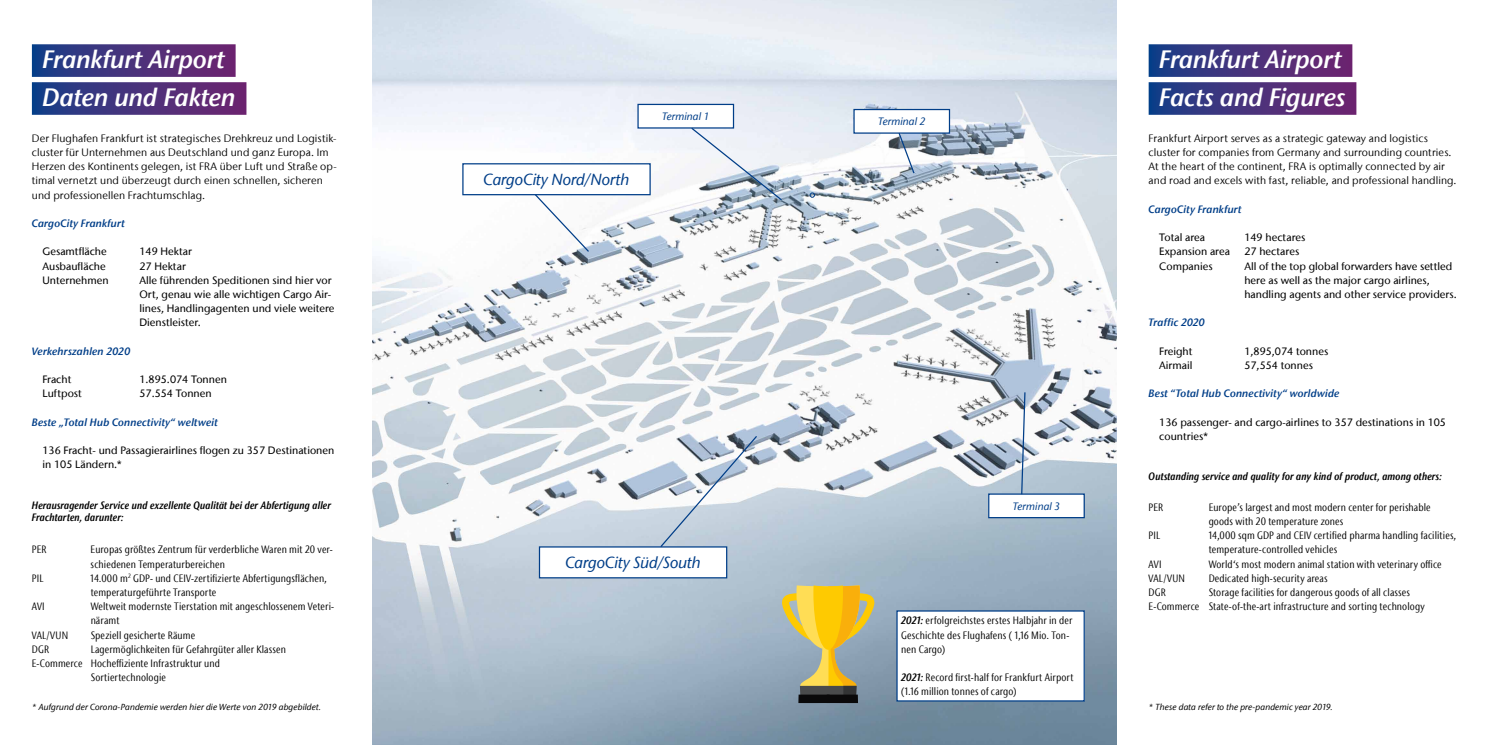
<style>
.page{position:relative;width:1489px;height:745px;background:#fff}
.page>*{position:absolute;margin:0;border:0;box-sizing:border-box;transform-origin:0 0}
.t1{font:italic 600 25px/37.9px "Stone Sans Fraport II";letter-spacing:-.005em;color:#fff}
.t2{font:italic 500 16px "Stone Sans Fraport II";letter-spacing:-.005em;color:#013e88}
.t3{font:condensed 10.62px/14.1px "Stone Sans Fraport II";letter-spacing:.01em;color:#000}
.t4{font:500 10.62px/14.1px "Stone Sans Fraport II";color:#000}
.t5{font:10.62px/14.1px "Stone Sans Fraport II";letter-spacing:.01em;color:#000}
.t6{font:italic 600 condensed 10.62px/12.1px "Stone Sans Fraport II";letter-spacing:.005em;color:#000}
.t7{font:italic 600 10.62px "Stone Sans Fraport II";letter-spacing:.01em;color:#013e88}
.t8{font:italic 500 10.62px "Stone Sans Fraport II";letter-spacing:.005em;color:#013e88}
.t9{font:italic 500 8.75px "Stone Sans Fraport II";letter-spacing:.01em;color:#000}
.s1{font-weight:600;font-style:italic}
</style>
<div class="page">
<img style="left:372px;top:0;width:744px;height:744px">
<svg style="left:809px;top:192px;width:5px;height:5px"></svg>
<div style="left:1098px;top:160px;width:18px;height:34px;background:#d4dee6"></div>
<svg style="left:776px;top:585px;width:103px;height:117px;background:#b5ab6c"></svg>
<div style="left:463px;top:164px;width:187px;height:30px;background:#fff"></div>
<div style="left:462px;top:163px;width:188px;height:32px;border:1px solid #013e88"></div>
<div style="left:539px;top:546px;width:187px;height:31px;background:#fff"></div>
<div style="left:539px;top:546px;width:188px;height:32px;border:1px solid #013e88"></div>
<div style="left:638px;top:104px;width:95px;height:24px;background:#fff"></div>
<div style="left:637px;top:104px;width:97px;height:24px;border:1px solid #013e88"></div>
<div style="left:854px;top:109px;width:95px;height:24px;background:#fff"></div>
<div style="left:853px;top:109px;width:97px;height:25px;border:1px solid #013e88"></div>
<div style="left:988px;top:494px;width:96px;height:23px;background:#fff"></div>
<div style="left:988px;top:493px;width:96px;height:25px;border:1px solid #013e88"></div>
<svg style="left:533px;top:193px;width:57px;height:60px"></svg>
<svg style="left:1020px;top:391px;width:6px;height:104px"></svg>
<svg style="left:897px;top:132px;width:18px;height:43px"></svg>
<svg style="left:690px;top:126px;width:93px;height:75px"></svg>
<svg style="left:659px;top:434px;width:99px;height:114px"></svg>
<div style="left:32px;top:44px;width:204px;height:33px;background:linear-gradient(to right,#1a3f88,#73256f)"></div>
<div style="left:32px;top:82px;width:214px;height:33px;background:linear-gradient(to right,#1a3f88,#72256f)"></div>
<div style="left:1148px;top:44px;width:204px;height:33px;background:linear-gradient(to right,#193f88,#72256f)"></div>
<div style="left:1148px;top:82px;width:208px;height:33px;background:linear-gradient(to right,#193f88,#72256f)"></div>
<div style="left:897px;top:610px;width:187px;height:90px;background:#fff"></div>
<div style="left:896px;top:610px;width:188px;height:91px;border:1px solid #013e88"></div>
<h1 class="t1" style="left:43px;top:40px;width:195px">Frankfurt Airport<br>Daten und Fakten</h1>
<p class="t5" style="left:32px;top:131px;width:306px">Der Flughafen Frankfurt ist strategisches Drehkreuz und Logistik&shy;cluster für Unternehmen aus Deutschland und ganz Europa. Im Herzen des Kontinents gelegen, ist FRA über Luft und Straße op&shy;timal vernetzt und überzeugt durch einen schnellen, sicheren und professionellen Frachtumschlag.</p>
<p class="t7" style="left:32px;top:216px;width:94px">CargoCity Frankfurt</p>
<p class="t4" style="left:43px;top:244px;width:66px">Gesamtfläche</p>
<p class="t4" style="left:139px;top:244px;width:54px">149 Hektar</p>
<p class="t4" style="left:43px;top:258px;width:65px">Ausbaufläche</p>
<p class="t4" style="left:139px;top:258px;width:48px">27 Hektar</p>
<p class="t4" style="left:43px;top:273px;width:68px">Unternehmen</p>
<p class="t4" style="left:139px;top:273px;width:196px">Alle führenden Speditionen sind hier vor Ort, genau wie alle wichtigen Cargo Air&shy;lines, Handlingagenten und viele weitere Dienstleister.</p>
<p class="t7" style="left:32px;top:344px;width:100px">Verkehrszahlen 2020</p>
<p class="t4" style="left:43px;top:372px;width:30px">Fracht</p>
<p class="t4" style="left:139px;top:372px;width:89px">1.895.074 Tonnen</p>
<p class="t4" style="left:43px;top:386px;width:41px">Luftpost</p>
<p class="t4" style="left:139px;top:386px;width:74px">57.554 Tonnen</p>
<p class="t7" style="left:32px;top:415px;width:187px">Beste „Total Hub Connectivity“ weltweit</p>
<p class="t4" style="left:42px;top:443px;width:293px">136 Fracht- und Passagierairlines flogen zu 357 Destinationen in 105 Ländern.*</p>
<p class="t6" style="left:32px;top:498px;width:301px">Herausragender Service und exzellente Qualität bei der Abfertigung aller<br>Frachtarten, darunter:</p>
<p class="t3" style="left:32px;top:542px;width:16px">PER</p>
<p class="t3" style="left:91px;top:542px;width:243px">Europas größtes Zentrum für verderbliche Waren mit 20 ver&shy;schiedenen Temperaturbereichen</p>
<p class="t3" style="left:32px;top:570px;width:13px">PIL</p>
<p class="t3" style="left:91px;top:570px;width:238px">14.000 m<sup>2</sup> GDP- und CEIV-zertifizierte Abfertigungsflächen, temperaturgeführte Transporte</p>
<p class="t3" style="left:32px;top:599px;width:14px">AVI</p>
<p class="t3" style="left:91px;top:599px;width:245px">Weltweit modernste Tierstation mit angeschlossenem Veteri&shy;näramt</p>
<p class="t3" style="left:32px;top:627px;width:38px">VAL/VUN</p>
<p class="t3" style="left:91px;top:627px;width:106px">Speziell gesicherte Räume</p>
<p class="t3" style="left:32px;top:641px;width:19px">DGR</p>
<p class="t3" style="left:91px;top:641px;width:197px">Lagermöglichkeiten für Gefahrgüter aller Klassen</p>
<p class="t3" style="left:32px;top:655px;width:189px">E-Commerce Hocheffiziente Infrastruktur und</p>
<p class="t3" style="left:91px;top:669px;width:77px">Sortiertechnologie</p>
<p class="t9" style="left:32px;top:700px;width:291px">* Aufgrund der Corona-Pandemie werden hier die Werte von 2019 abgebildet.</p>
<h2 class="t2" style="left:483px;top:169px;width:147px">CargoCity Nord/North</h2>
<p class="t8" style="left:662px;top:110px;width:49px">Terminal 1</p>
<h2 class="t2" style="left:565px;top:552px;width:137px">CargoCity Süd/South</h2>
<p class="t8" style="left:878px;top:115px;width:49px">Terminal 2</p>
<p class="t8" style="left:1012px;top:499px;width:49px">Terminal 3</p>
<p class="t3" style="left:901px;top:613px;width:173px"><span class="s1">2021:</span> erfolgreichstes erstes Halbjahr in der<br>Geschichte des Flughafens ( 1,16 Mio. Ton&shy;nen Cargo)</p>
<p class="t3" style="left:901px;top:669px;width:174px"><span class="s1">2021:</span> Record first-half for Frankfurt Airport (1.16 million tonnes of cargo)</p>
<h1 class="t1" style="left:1159px;top:40px;width:188px">Frankfurt Airport<br>Facts and Figures</h1>
<p class="t5" style="left:1148px;top:131px;width:309px">Frankfurt Airport serves as a strategic gateway and logistics cluster for companies from Germany and surrounding countries.<br>At the heart of the continent, FRA is optimally connected by air and road and excels with fast, reliable, and professional handling.</p>
<p class="t7" style="left:1148px;top:202px;width:94px">CargoCity Frankfurt</p>
<p class="t4" style="left:1159px;top:230px;width:47px">Total area</p>
<p class="t4" style="left:1244px;top:230px;width:63px">149 hectares</p>
<p class="t4" style="left:1159px;top:244px;width:72px">Expansion area</p>
<p class="t4" style="left:1244px;top:244px;width:56px">27 hectares</p>
<p class="t4" style="left:1159px;top:258px;width:55px">Companies</p>
<p class="t4" style="left:1244px;top:258px;width:214px">All of the top global forwarders have settled here as well as the major cargo airlines, handling agents and other service providers.</p>
<p class="t7" style="left:1148px;top:316px;width:58px">Traffic 2020</p>
<p class="t4" style="left:1159px;top:343px;width:35px">Freight</p>
<p class="t4" style="left:1244px;top:343px;width:85px">1,895,074 tonnes</p>
<p class="t4" style="left:1159px;top:358px;width:35px">Airmail</p>
<p class="t4" style="left:1244px;top:358px;width:70px">57,554 tonnes</p>
<p class="t7" style="left:1148px;top:386px;width:192px">Best “Total Hub Connectivity“ worldwide</p>
<p class="t4" style="left:1159px;top:414px;width:288px">136 passenger- and cargo-airlines to 357 destinations in 105 countries*</p>
<p class="t6" style="left:1148px;top:470px;width:295px">Outstanding service and quality for any kind of product, among others:</p>
<p class="t3" style="left:1148px;top:499px;width:16px">PER</p>
<p class="t3" style="left:1208px;top:499px;width:224px">Europe’s largest and most modern center for perishable goods with 20 temperature zones</p>
<p class="t3" style="left:1148px;top:528px;width:13px">PIL</p>
<p class="t3" style="left:1208px;top:528px;width:249px">14,000 sqm GDP and CEIV certified pharma handling facilities, temperature-controlled vehicles</p>
<p class="t3" style="left:1148px;top:556px;width:14px">AVI</p>
<p class="t3" style="left:1208px;top:556px;width:234px">World‘s most modern animal station with veterinary office</p>
<p class="t3" style="left:1148px;top:570px;width:38px">VAL/VUN</p>
<p class="t3" style="left:1208px;top:570px;width:120px">Dedicated high-security areas</p>
<p class="t3" style="left:1148px;top:584px;width:19px">DGR</p>
<p class="t3" style="left:1148px;top:584px;width:277px;text-indent:60px">Storage facilities for dangerous goods of all classes<br>E-Commerce State-of-the-art infrastructure and sorting technology</p>
<p class="t9" style="left:1148px;top:700px;width:186px">* These data refer to the pre-pandemic year 2019.</p>
</div>
